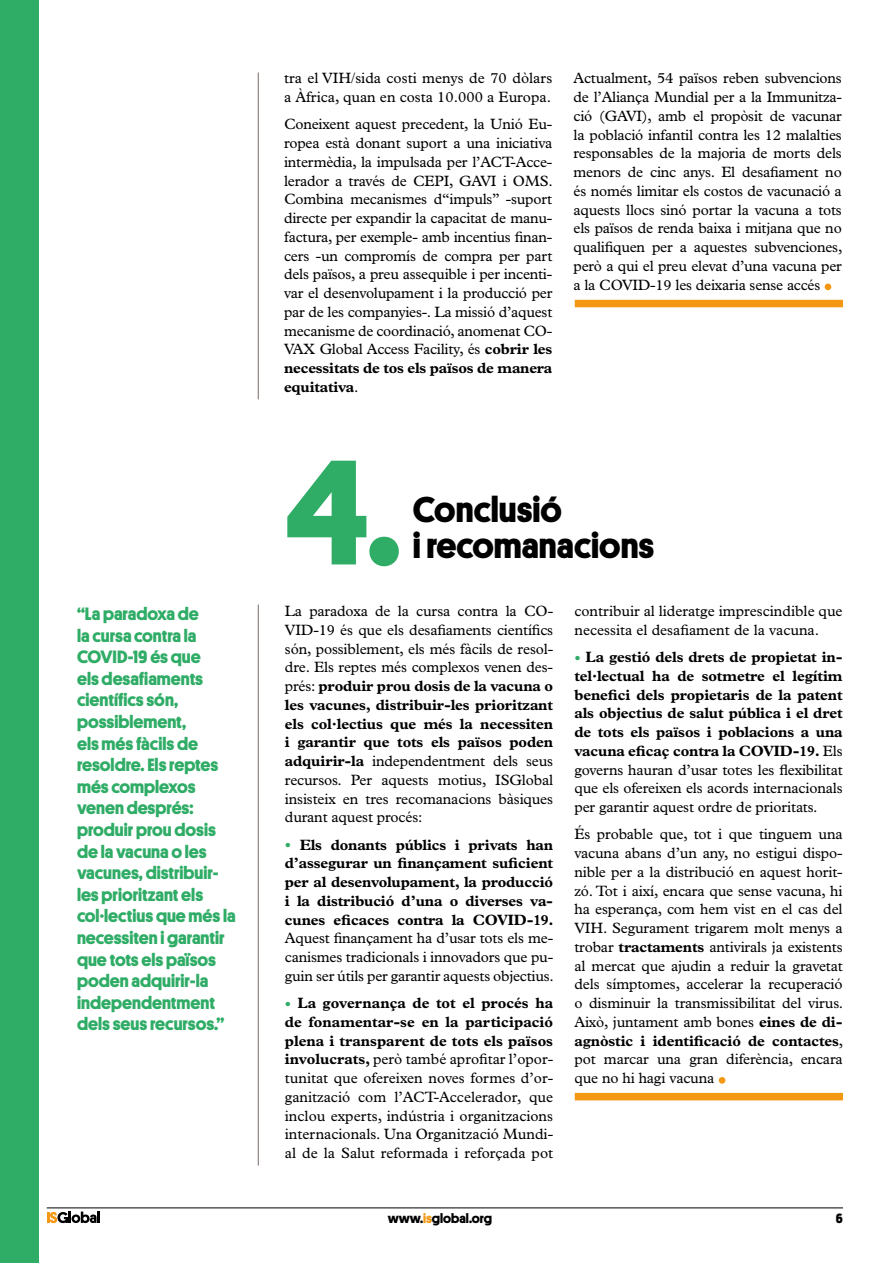
<style>
.page{position:relative;width:893px;height:1263px;background:#fff}
.page>*{position:absolute;margin:0;border:0;box-sizing:border-box;transform-origin:0 0}
.t1{font:700 150px "Platform";color:#2fac66}
.t2{font:54px "Plantin";color:#f49712}
.t3{font:700 36px/36px "Platform";color:#000}
.t4{font:700 18px/21.6px "Platform";color:#2fac66}
.t5{font:15px/18.8px "Plantin";letter-spacing:-.01em;color:#000;text-align:justify}
.t6{font:700 15px/18.8px "Plantin";letter-spacing:-.01em;color:#000;text-align:justify}
.t7{font:700 13.5px "Platform";color:#000}
.s1{font-weight:700}
.s2{font-weight:400;font-size:18px;color:#2fac66}
.s3{font-size:18px;color:#2fac66}
.s4{font-weight:400}
.s5{color:#f49712}
</style>
<div class="page">
<svg style="left:47px;top:1211px;width:53px;height:12px"></svg>
<hr style="left:47px;top:1207px;width:796px;height:1px;background:#000">
<div style="left:0;top:0;width:38px;height:1262px;background:#2fac66"></div>
<div style="left:575px;top:300px;width:268px;height:7px;background:#f49712"></div>
<hr style="left:258px;top:73px;width:1px;height:326px;background:#867b77">
<hr style="left:258px;top:604px;width:1px;height:561px;background:#867b77">
<div style="left:575px;top:1093px;width:268px;height:7px;background:#f49712"></div>
<p class="t4" style="left:77px;top:602px;width:160px">“La paradoxa de<br>la cursa contra la<br>COVID-19 és que<br>els desafiaments científics són, possiblement,<br>els més fàcils de resoldre. Els reptes més complexos venen després: produir prou dosis de la vacuna o les vacunes, distribuir&shy;les prioritzant els col·lectius que més la necessiten i garantir que tots els països poden adquirir-la independentment dels seus recursos.”</p>
<p class="t5" style="left:284px;top:69px;width:270px">tra el VIH/sida costi menys de 70 dòlars a Àfrica, quan en costa 10.000 a Europa.</p>
<p class="t5" style="left:284px;top:115px;width:270px">Coneixent aquest precedent, la Unió Eu&shy;ropea està donant suport a una iniciativa intermèdia, la impulsada per l’ACT-Acce&shy;lerador a través de CEPI, GAVI i OMS.<br>Combina mecanismes d“impuls” -suport directe per expandir la capacitat de manu&shy;factura, per exemple- amb incentius finan&shy;cers -un compromís de compra per part dels països, a preu assequible i per incenti&shy;var el desenvolupament i la producció per par de les companyies-. La missió d’aquest mecanisme de coordinació, anomenat CO-VAX Global Access Facility, és <span class="s1">cobrir les necessitats de tos els països de manera equitativa</span>.</p>
<p class="t5" style="left:574px;top:69px;width:270px">Actualment, 54 països reben subvencions de l’Aliança Mundial per a la Immunitza&shy;ció (GAVI), amb el propòsit de vacunar la població infantil contra les 12 malalties responsables de la majoria de morts dels menors de cinc anys. El desafiament no és només limitar els costos de vacunació a aquests llocs sinó portar la vacuna a tots els països de renda baixa i mitjana que no qualifiquen per a aquestes subvenciones, però a qui el preu elevat d’una vacuna per a la COVID-19 les deixaria sense accés</p>
<h2 class="t2" style="left:820px;top:241px;width:17px">.</h2>
<h1 class="t1" style="left:285px;top:403px;width:117px">4.</h1>
<h3 class="t3" style="left:413px;top:489px;width:243px">Conclusió<br>i recomanacions</h3>
<p class="t5" style="left:285px;top:601px;width:270px">La paradoxa de la cursa contra la CO-VID-19 és que els desafiaments científics són, possiblement, els més fàcils de resol&shy;dre. Els reptes més complexos venen des&shy;prés: <span class="s1">produir prou dosis de la vacuna o les vacunes, distribuir-les prioritzant els col·lectius que més la necessiten i garantir que tots els països poden adquirir-la</span> independentment dels seus recursos. Per aquests motius, ISGlobal insisteix en tres recomanacions bàsiques durant aquest procés:</p>
<p class="t6" style="left:285px;top:835px;width:270px"><span class="s2">•</span> Els donants públics i privats han d’assegurar un finançament suficient per al desenvolupament, la producció i la distribució d’una o diverses va&shy;cunes eficaces contra la COVID-19.</p>
<p class="t5" style="left:285px;top:929px;width:270px">Aquest finançament ha d’usar tots els me&shy;canismes tradicionals i innovadors que pu&shy;guin ser útils per garantir aquests objectius.</p>
<p class="t5" style="left:285px;top:993px;width:270px"><span class="s3">•</span> <span class="s1">La governança de tot el procés ha de fonamentar-se en la participació plena i transparent de tots els països involucrats,</span> però també aprofitar l’opor&shy;tunitat que ofereixen noves formes d’or&shy;ganització com l’ACT-Accelerador, que inclou experts, indústria i organitzacions internacionals. Una Organització Mundi&shy;al de la Salut reformada i reforçada pot</p>
<p class="t5" style="left:574px;top:601px;width:270px">contribuir al lideratge imprescindible que necessita el desafiament de la vacuna.</p>
<p class="t6" style="left:574px;top:647px;width:270px"><span class="s2">•</span> La gestió dels drets de propietat in&shy;tel·lectual ha de sotmetre el legítim benefici dels propietaris de la patent als objectius de salut pública i el dret de tots els països i poblacions a una vacuna eficaç contra la COVID-19. <span class="s4">Els governs hauran d’usar totes les flexibilitat que els ofereixen els acords internacionals per garantir aquest ordre de prioritats.</span></p>
<p class="t5" style="left:574px;top:825px;width:270px">És probable que, tot i que tinguem una vacuna abans d’un any, no estigui dispo&shy;nible per a la distribució en aquest horit&shy;zó. Tot i així, encara que sense vacuna, hi ha esperança, com hem vist en el cas del VIH. Segurament trigarem molt menys a trobar <span class="s1">tractaments</span> antivirals ja existents al mercat que ajudin a reduir la gravetat dels símptomes, accelerar la recuperació o disminuir la transmissibilitat del virus.<br>Això, juntament amb bones <span class="s1">eines de di&shy;agnòstic i identificació de contactes</span>, pot marcar una gran diferència, encara que no hi hagi vacuna</p>
<h2 class="t2" style="left:714px;top:1034px;width:17px">.</h2>
<p class="t7" style="left:388px;top:1208px;width:106px">www.<span class="s5">is</span>global.org</p>
<p class="t7" style="left:836px;top:1208px;width:9px">6</p>
</div>
